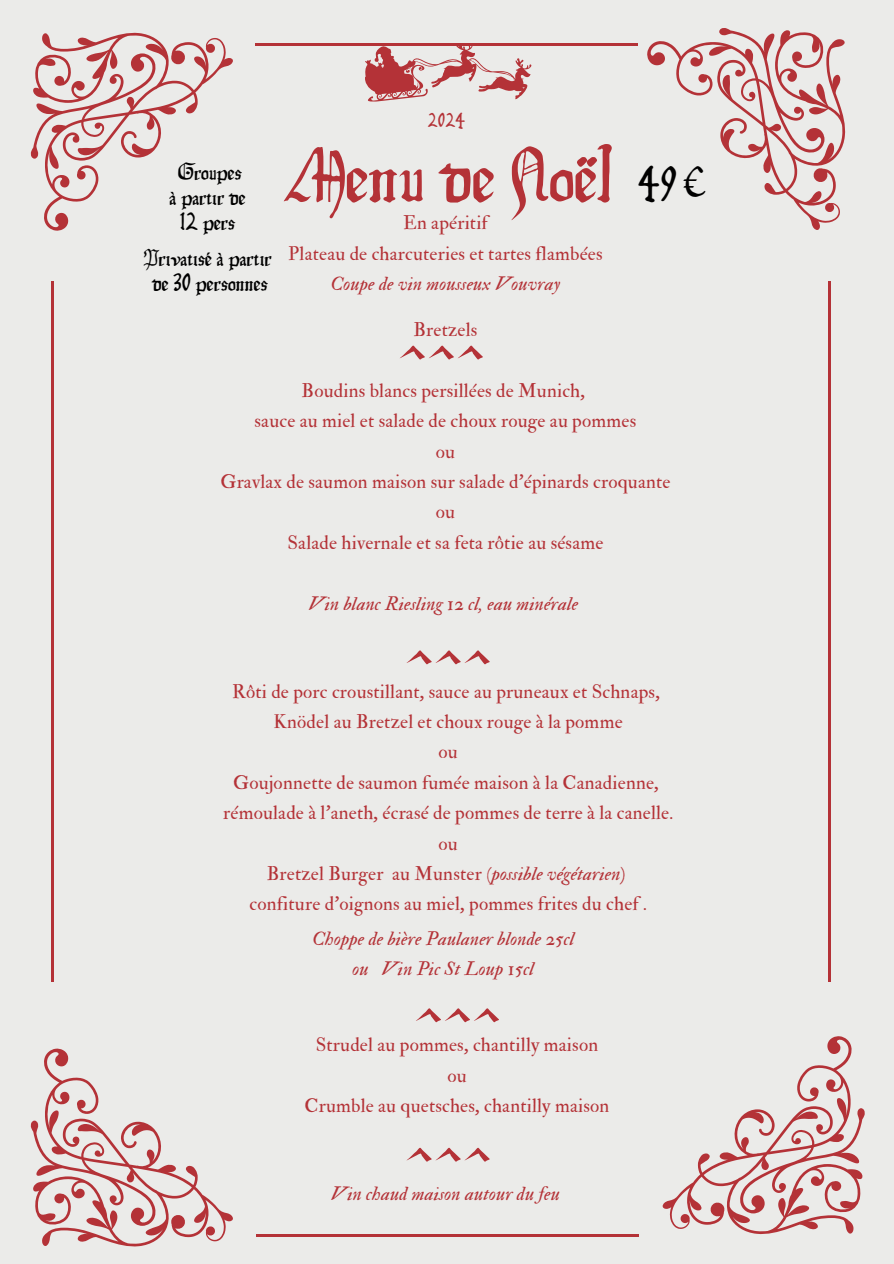
<style>
.page{position:relative;width:894px;height:1264px;background:#fff}
.page>*{position:absolute;margin:0;border:0;box-sizing:border-box;transform-origin:0 0}
.t1{font:75px "Isabella";color:#b43237}
.t2{font:70.5px "Isabella";color:#b43237}
.t3{font:40.5px "Isabella";color:#000}
.t4{font:22.5px/24.8px "Isabella";color:#000;text-align:center}
.t5{font:19.2px "IM FELL Double Pica Roman";letter-spacing:.01em;color:#b43237}
.t6{font:19.05px "IM FELL Double Pica Roman";letter-spacing:.01em;color:#b43237}
.t7{font:19.05px "IM FELL Double Pica Italic";letter-spacing:.01em;color:#b43237}
.t8{font:18px "Isabella";color:#b43237}
.s1{font-family:"IM FELL Double Pica Italic"}
</style>
<div class="page">
<div style="left:0;top:0;width:893px;height:1263px;background:#ebebe9"></div>
<svg style="left:31px;top:32px;width:202px;height:199px"></svg>
<svg style="left:31px;top:1048px;width:202px;height:199px"></svg>
<svg style="left:662px;top:1036px;width:202px;height:198px"></svg>
<hr style="left:255px;top:43px;width:382px;height:2px;background:#b43237">
<hr style="left:256px;top:1233px;width:382px;height:3px;background:#b43237">
<hr style="left:52px;top:282px;width:2px;height:699px;background:#b43237">
<hr style="left:827px;top:282px;width:3px;height:699px;background:#b43237">
<svg style="left:364px;top:45px;width:168px;height:57px"></svg>
<svg style="left:647px;top:28px;width:198px;height:202px"></svg>
<p class="t4" style="left:169px;top:158px;width:78px">Groupes à partir de<br>12 pers</p>
<p class="t4" style="left:143px;top:244px;width:130px">Privatisé à partir de 30 personnes</p>
<p class="t8" style="left:427px;top:104px;width:39px">2024</p>
<p class="t1" style="left:283px;top:110px;width:330px">Menu de Noël</p>
<p class="t6" style="left:403px;top:211px;width:86px">En apéritif</p>
<p class="t6" style="left:288px;top:242px;width:316px">Plateau de charcuteries et tartes flambées</p>
<p class="t7" style="left:330px;top:272px;width:231px">Coupe de vin mousseux Vouvray</p>
<p class="t6" style="left:413px;top:318px;width:65px">Bretzels</p>
<p class="t2" style="left:397px;top:303px;width:88px">^^^</p>
<p class="t3" style="left:637px;top:148px;width:69px">49€</p>
<p class="t6" style="left:301px;top:379px;width:285px">Boudins blancs persillées de Munich,</p>
<p class="t6" style="left:254px;top:409px;width:383px">sauce au miel et salade de choux rouge au pommes</p>
<p class="t6" style="left:435px;top:440px;width:21px">ou</p>
<p class="t6" style="left:220px;top:470px;width:451px">Gravlax de saumon maison sur salade d’épinards croquante</p>
<p class="t6" style="left:435px;top:500px;width:21px">ou</p>
<h3 class="t6" style="left:287px;top:531px;width:317px">Salade hivernale et sa feta rôtie au sésame</h3>
<p class="t7" style="left:308px;top:591px;width:271px">Vin blanc Riesling 12 cl, eau minérale</p>
<p class="t2" style="left:404px;top:608px;width:88px">^^^</p>
<p class="t6" style="left:232px;top:679px;width:429px">Rôti de porc croustillant, sauce au pruneaux et Schnaps,</p>
<p class="t6" style="left:273px;top:710px;width:350px">Knödel au Bretzel et choux rouge à la pomme</p>
<h1 class="t6" style="left:438px;top:740px;width:21px">ou</h1>
<h4 class="t6" style="left:233px;top:770px;width:427px">Goujonnette de saumon fumée maison à la Canadienne,</h4>
<h2 class="t6" style="left:223px;top:801px;width:451px">rémoulade à l'aneth, écrasé de pommes de terre à la canelle.</h2>
<h3 class="t6" style="left:438px;top:831px;width:21px">ou</h3>
<p class="t5" style="left:267px;top:861px;width:360px">Bretzel Burger au Munster <span class="s1">(possible végétarien)</span></p>
<p class="t5" style="left:249px;top:892px;width:399px">confiture d’oignons au miel, pommes frites du chef .</p>
<p class="t7" style="left:312px;top:927px;width:264px">Choppe de bière Paulaner blonde 25cl</p>
<p class="t7" style="left:352px;top:957px;width:183px">ou Vin Pic St Loup 15cl</p>
<p class="t2" style="left:413px;top:966px;width:88px">^^^</p>
<p class="t6" style="left:315px;top:1033px;width:284px">Strudel au pommes, chantilly maison</p>
<p class="t6" style="left:447px;top:1063px;width:21px">ou</p>
<p class="t6" style="left:304px;top:1094px;width:306px">Crumble au quetsches, chantilly maison</p>
<p class="t2" style="left:404px;top:1105px;width:88px">^^^</p>
<p class="t7" style="left:331px;top:1181px;width:230px">Vin chaud maison autour du feu</p>
</div>
